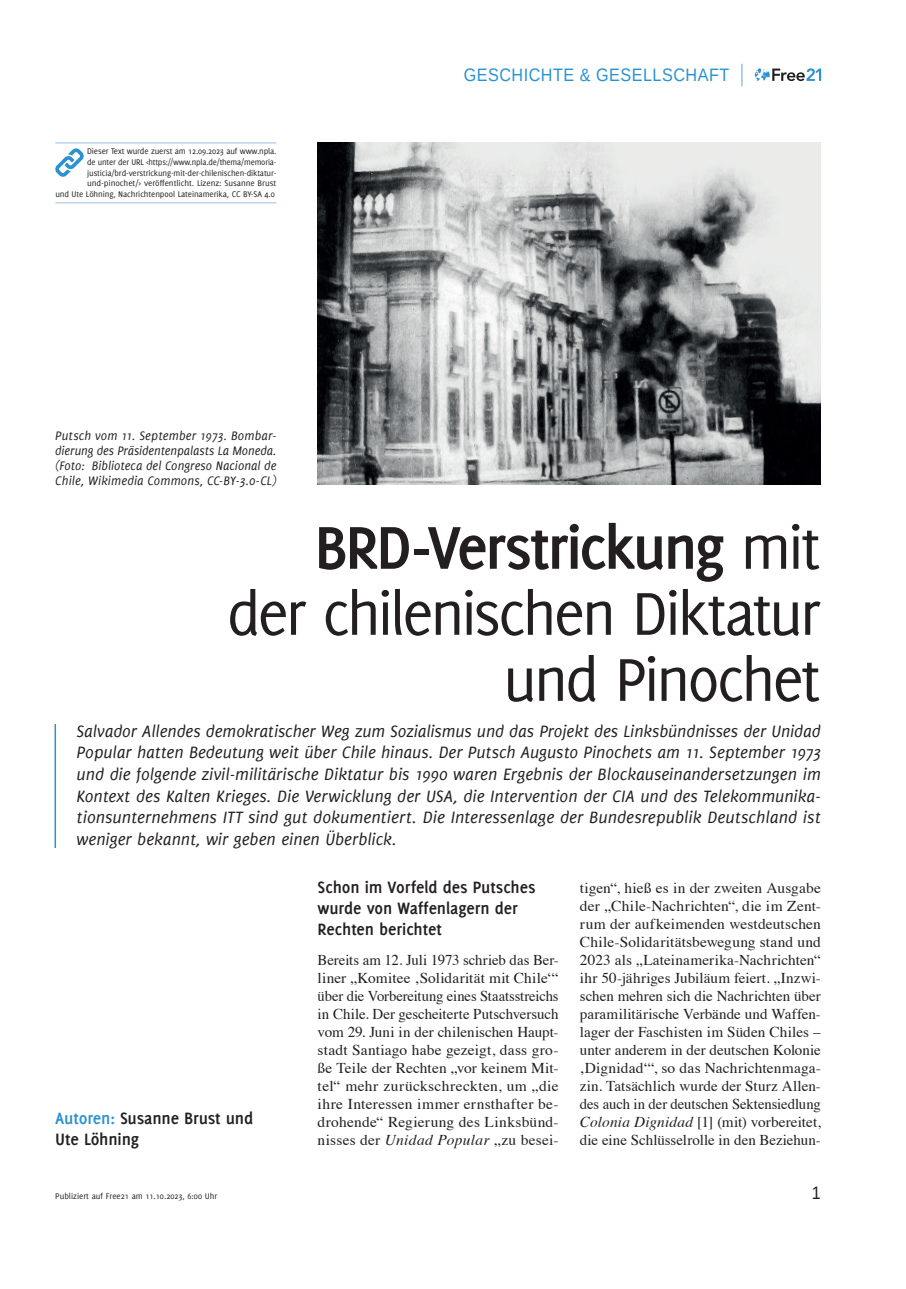
<style>
.page{position:relative;width:906px;height:1289px;background:#fff}
.page>*{position:absolute;margin:0;border:0;box-sizing:border-box;transform-origin:0 0}
.t1{font:66px/66px "Delicious";letter-spacing:-.045em;color:#231f20;text-align:right}
.t2{font:italic 18px/21.6px "Delicious";color:#231f20;text-align:justify}
.t3{font:700 18px/21px "Delicious";letter-spacing:-.005em;color:#231f20}
.t4{font:18px "Liberation Sans";letter-spacing:.03em;color:#2a92d0;scale:.9 1}
.t5{font:18px "Liberation Sans";color:#231f20;scale:.9 1}
.t6{font:15px/18px "Times";letter-spacing:.01em;color:#231f20;text-align:justify}
.t7{font:italic 13.5px/15px "Delicious";letter-spacing:.005em;color:#231f20;text-align:justify}
.t8{font:9px/10.8px "Delicious";letter-spacing:-.01em;color:#231f20;text-align:right}
.s1{font-weight:700}
.s2{color:#2a92d0}
.s3{font-style:italic}
</style>
<div class="page">
<svg style="left:755px;top:68px;width:66px;height:13px"></svg>
<svg style="left:741px;top:64px;width:1px;height:22px"></svg>
<hr style="left:55px;top:724px;width:1px;height:124px;background:#2a92d0">
<img style="left:317px;top:142px;width:504px;height:342px">
<hr style="left:55px;top:142px;width:221px;height:1px;background:#9abfe5">
<hr style="left:55px;top:202px;width:221px;height:1px;background:#9abfe5">
<svg style="left:55px;top:148px;width:29px;height:29px"></svg>
<p class="t8" style="left:55px;top:145px;width:223px">Dieser Text wurde zuerst am 12.09.2023 auf www.npla.<br>de unter der URL &lt;https://www.npla.de/thema/memoria&shy;justicia/brd-verstrickung-mit-der-chilenischen-diktatur&shy;und-pinochet/&gt; veröffentlicht. Lizenz: Susanne Brust<br>und Ute Löhning, Nachrichtenpool Lateinamerika, CC BY-SA 4.0</p>
<p class="t7" style="left:55px;top:428px;width:223px">Putsch vom 11. September 1973. Bombar&shy;dierung des Präsidentenpalasts La Moneda. (Foto: Biblioteca del Congreso Nacional de Chile, Wikimedia Commons, CC-BY-3.0-CL)</p>
<p class="t4" style="left:464px;top:63px;width:297px">GESCHICHTE &amp; GESELLSCHAFT</p>
<h1 class="t1" style="left:227px;top:513px;width:595px"><span class="s1">BRD-Verstrickung</span> mit der chilenischen Diktatur und Pinochet</h1>
<p class="t2" style="left:77px;top:720px;width:746px">Salvador Allendes demokratischer Weg zum Sozialismus und das Projekt des Linksbündnisses der Unidad Popular hatten Bedeutung weit über Chile hinaus. Der Putsch Augusto Pinochets am 11. September 1973 und die folgende zivil-militärische Diktatur bis 1990 waren Ergebnis der Blockauseinandersetzungen im Kontext des Kalten Krieges. Die Verwicklung der USA, die Intervention der CIA und des Telekommunika&shy;tionsunternehmens ITT sind gut dokumentiert. Die Interessenlage der Bundesrepublik Deutschland ist weniger bekannt, wir geben einen Überblick.</p>
<p class="t3" style="left:55px;top:1106px;width:199px"><span class="s2">Autoren:</span> Susanne Brust und<br>Ute Löhning</p>
<p class="t3" style="left:317px;top:875px;width:219px">Schon im Vorfeld des Putsches wurde von Waffenlagern der<br>Rechten berichtet</p>
<p class="t6" style="left:317px;top:949px;width:242px">Bereits am 12. Juli 1973 schrieb das Ber&shy;liner „Komitee ‚Solidarität mit Chile‘“ über die Vorbereitung eines Staatsstreichs in Chile. Der gescheiterte Putschversuch vom 29. Juni in der chilenischen Haupt&shy;stadt Santiago habe gezeigt, dass gro&shy;ße Teile der Rechten „vor keinem Mit&shy;tel“ mehr zurückschreckten, um „die ihre Interessen immer ernsthafter be&shy;drohende“ Regierung des Linksbünd&shy;nisses der <span class="s3">Unidad Popular</span> „zu besei-</p>
<p class="t6" style="left:580px;top:877px;width:242px">tigen“, hieß es in der zweiten Ausgabe der „Chile-Nachrichten“, die im Zent&shy;rum der aufkeimenden westdeutschen Chile-Solidaritätsbewegung stand und 2023 als „Lateinamerika-Nachrichten“ ihr 50-jähriges Jubiläum feiert. „Inzwi&shy;schen mehren sich die Nachrichten über paramilitärische Verbände und Waffen&shy;lager der Faschisten im Süden Chiles – unter anderem in der deutschen Kolonie ‚Dignidad‘“, so das Nachrichtenmaga&shy;zin. Tatsächlich wurde der Sturz Allen&shy;des auch in der deutschen Sektensiedlung <span class="s3">Colonia Dignidad</span> [1] (mit) vorbereitet, die eine Schlüsselrolle in den Beziehun-</p>
<p class="t8" style="left:55px;top:1190px;width:163px">Publiziert auf Free21 am 11.10.2023, 6:00 Uhr</p>
<p class="t5" style="left:812px;top:1181px;width:12px">1</p>
</div>
